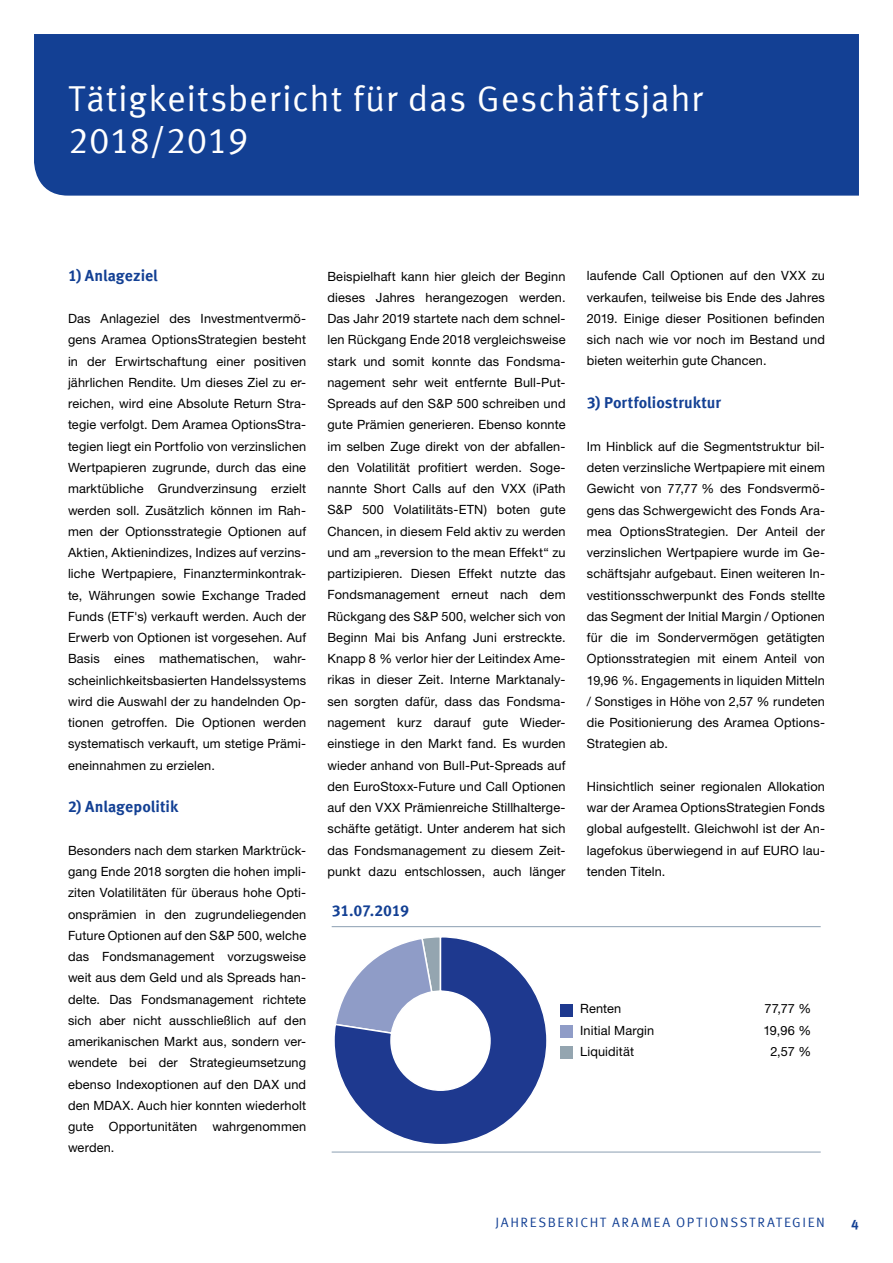
<style>
.page{position:relative;width:893px;height:1263px;background:#fff}
.page>*{position:absolute;margin:0;border:0;box-sizing:border-box;transform-origin:0 0}
.t1{font:36px/42.5px "Meta Offc Pro Norm";letter-spacing:.015em;color:#fff}
.t2{font:700 15.75px "Meta Offc Pro";color:#134094}
.t3{font:13.5px "Meta Offc Pro Norm";letter-spacing:.12em;color:#134094}
.t4{font:700 13.5px "Meta Offc Pro";color:#134094}
.t5{font:12.75px/21.3px "Helvetica Neue LTW1 G";letter-spacing:.01em;color:#000;text-align:justify}
</style>
<div class="page">
<div style="left:34px;top:34px;width:825px;height:162px;background:#134094"></div>
<hr style="left:332px;top:926px;width:489px;height:1px;background:#8b9eb1">
<hr style="left:332px;top:1152px;width:489px;height:1px;background:#8b9eb1">
<div style="left:560px;top:1004px;width:13px;height:13px;background:#1e398f"></div>
<div style="left:560px;top:1025px;width:13px;height:13px;background:#8f9cc7"></div>
<div style="left:560px;top:1046px;width:13px;height:13px;background:#94a5b0"></div>
<svg style="left:334px;top:937px;width:213px;height:207px"></svg>
<h1 class="t1" style="left:68px;top:75px;width:636px">Tätigkeitsbericht für das Geschäftsjahr<br>2018/2019</h1>
<p class="t2" style="left:68px;top:263px;width:91px">1) Anlageziel</p>
<p class="t5" style="left:68px;top:308px;width:240px">Das Anlageziel des Investmentvermö&shy;gens Aramea OptionsStrategien besteht in der Erwirtschaftung einer positiven jährlichen Rendite. Um dieses Ziel zu er&shy;reichen, wird eine Absolute Return Stra&shy;tegie verfolgt. Dem Aramea OptionsStra&shy;tegien liegt ein Portfolio von verzinslichen Wertpapieren zugrunde, durch das eine marktübliche Grundverzinsung erzielt werden soll. Zusätzlich können im Rah&shy;men der Optionsstrategie Optionen auf Aktien, Aktienindizes, Indizes auf verzins&shy;liche Wertpapiere, Finanzterminkontrak&shy;te, Währungen sowie Exchange Traded Funds (ETF's) verkauft werden. Auch der Erwerb von Optionen ist vorgesehen. Auf Basis eines mathematischen, wahr&shy;scheinlichkeitsbasierten Handelssystems wird die Auswahl der zu handelnden Op&shy;tionen getroffen. Die Optionen werden systematisch verkauft, um stetige Prämi&shy;eneinnahmen zu erzielen.</p>
<p class="t2" style="left:68px;top:794px;width:112px">2) Anlagepolitik</p>
<p class="t5" style="left:68px;top:839px;width:240px">Besonders nach dem starken Marktrück&shy;gang Ende 2018 sorgten die hohen impli&shy;ziten Volatilitäten für überaus hohe Opti&shy;onsprämien in den zugrundeliegenden Future Optionen auf den S&amp;P 500, welche das Fondsmanagement vorzugsweise weit aus dem Geld und als Spreads han&shy;delte. Das Fondsmanagement richtete sich aber nicht ausschließlich auf den amerikanischen Markt aus, sondern ver&shy;wendete bei der Strategieumsetzung ebenso Indexoptionen auf den DAX und den MDAX. Auch hier konnten wiederholt gute Opportunitäten wahrgenommen werden.</p>
<p class="t5" style="left:327px;top:265px;width:240px">Beispielhaft kann hier gleich der Beginn dieses Jahres herangezogen werden.<br>Das Jahr 2019 startete nach dem schnel&shy;len Rückgang Ende 2018 vergleichsweise stark und somit konnte das Fondsma&shy;nagement sehr weit entfernte Bull-Put-Spreads auf den S&amp;P 500 schreiben und gute Prämien generieren. Ebenso konnte im selben Zuge direkt von der abfallen&shy;den Volatilität profitiert werden. Soge&shy;nannte Short Calls auf den VXX (iPath S&amp;P 500 Volatilitäts-ETN) boten gute Chancen, in diesem Feld aktiv zu werden und am „reversion to the mean Effekt“ zu partizipieren. Diesen Effekt nutzte das Fondsmanagement erneut nach dem Rückgang des S&amp;P 500, welcher sich von Beginn Mai bis Anfang Juni erstreckte.<br>Knapp 8 % verlor hier der Leitindex Ame&shy;rikas in dieser Zeit. Interne Marktanaly&shy;sen sorgten dafür, dass das Fondsma&shy;nagement kurz darauf gute Wieder&shy;einstiege in den Markt fand. Es wurden wieder anhand von Bull-Put-Spreads auf den EuroStoxx-Future und Call Optionen auf den VXX Prämienreiche Stillhalterge&shy;schäfte getätigt. Unter anderem hat sich das Fondsmanagement zu diesem Zeit&shy;punkt dazu entschlossen, auch länger</p>
<p class="t5" style="left:587px;top:265px;width:240px">laufende Call Optionen auf den VXX zu verkaufen, teilweise bis Ende des Jahres 2019. Einige dieser Positionen befinden sich nach wie vor noch im Bestand und bieten weiterhin gute Chancen.</p>
<p class="t2" style="left:587px;top:390px;width:136px">3) Portfoliostruktur</p>
<p class="t5" style="left:587px;top:435px;width:240px">Im Hinblick auf die Segmentstruktur bil&shy;deten verzinsliche Wertpapiere mit einem Gewicht von 77,77 % des Fondsvermö&shy;gens das Schwergewicht des Fonds Ara&shy;mea OptionsStrategien. Der Anteil der verzinslichen Wertpapiere wurde im Ge&shy;schäftsjahr aufgebaut. Einen weiteren In&shy;vestitionsschwerpunkt des Fonds stellte das Segment der Initial Margin / Optionen für die im Sondervermögen getätigten Optionsstrategien mit einem Anteil von 19,96 %. Engagements in liquiden Mitteln / Sonstiges in Höhe von 2,57 % rundeten die Positionierung des Aramea Options-Strategien ab.</p>
<p class="t5" style="left:587px;top:776px;width:240px">Hinsichtlich seiner regionalen Allokation war der Aramea OptionsStrategien Fonds global aufgestellt. Gleichwohl ist der An&shy;lagefokus überwiegend in auf EURO lau&shy;tenden Titeln.</p>
<p class="t2" style="left:332px;top:898px;width:79px">31.07.2019</p>
<p class="t5" style="left:580px;top:998px;width:43px">Renten</p>
<p class="t5" style="left:765px;top:998px;width:48px">77,77 %</p>
<p class="t5" style="left:580px;top:1019px;width:76px">Initial Margin</p>
<p class="t5" style="left:763px;top:1019px;width:49px">19,96 %</p>
<p class="t5" style="left:580px;top:1041px;width:55px">Liquidität</p>
<p class="t5" style="left:770px;top:1041px;width:42px">2,57 %</p>
<p class="t3" style="left:495px;top:1211px;width:209px">JAHRESBERICHT Ara mea Optio</p>
<p class="t3" style="left:720px;top:1211px;width:39px">nsStrategie</p>
<p class="t3" style="left:816px;top:1211px;width:10px">n</p>
<p class="t4" style="left:851px;top:1214px;width:9px">4</p>
</div>
